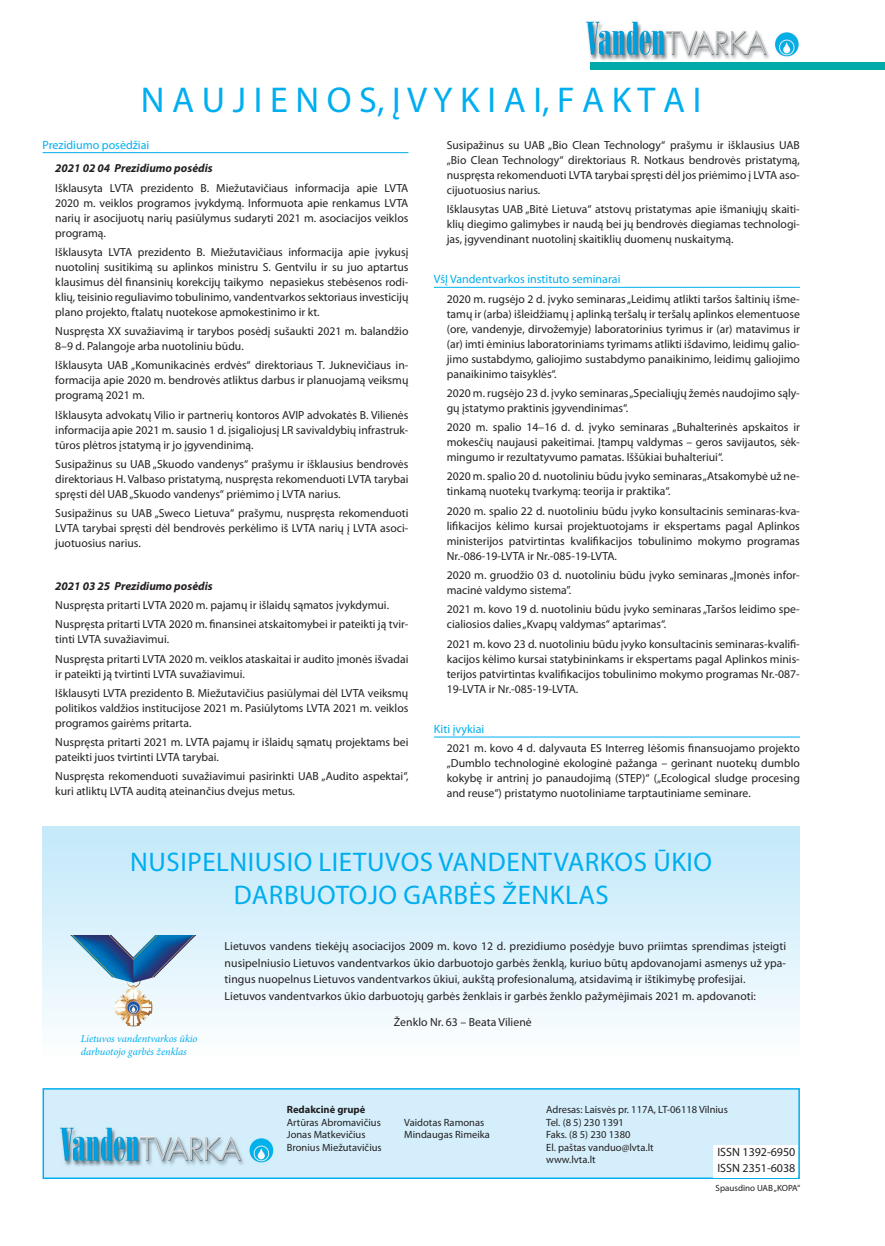
<style>
.page{position:relative;width:885px;height:1246px;background:#fff}
.page>*{position:absolute;margin:0;border:0;box-sizing:border-box;transform-origin:0 0}
.t1{font:36px "Myriad Pro";color:#00aeef}
.t2{font:27px/32.4px "Myriad Pro";letter-spacing:.02em;color:#00aeef;text-align:center}
.t3{font:12px "Myriad Pro";color:#00aeef}
.t4{font:12px "Myriad Pro";color:#231f20}
.t5{font:11.7px/15px "Myriad Pro";color:#231f20;text-align:justify}
.t6{font:italic 700 11.7px "Myriad Pro";color:#231f20}
.t7{font:10.5px/12.6px "Myriad Pro";color:#231f20}
.t8{font:italic 10.5px/12.6px "Minion Pro";letter-spacing:-.005em;color:#00aeef}
.t9{font:700 10.5px "Myriad Pro";color:#231f20}
.t10{font:9px "Myriad Pro";color:#231f20}
</style>
<div class="page">
<img style="left:586px;top:21px;width:213px;height:40px">
<div style="left:590px;top:62px;width:294px;height:7px;background:#0aa"></div>
<div style="left:43px;top:1088px;width:756px;height:91px;background:#d4effb;border:2px solid #00aeef"></div>
<img style="left:60px;top:1127px;width:214px;height:39px">
<div style="left:713px;top:1161px;width:84px;height:16px;background:#fff"></div>
<div style="left:713px;top:1145px;width:84px;height:16px;background:#fff"></div>
<div style="left:43px;top:827px;width:756px;height:236px;background:linear-gradient(to bottom,#c2e8fa,#fdfefe)"></div>
<img style="left:70px;top:936px;width:126px;height:91px">
<hr style="left:43px;top:152px;width:365px;height:1px;background:#00aeef">
<hr style="left:434px;top:287px;width:365px;height:1px;background:#00aeef">
<hr style="left:434px;top:737px;width:365px;height:1px;background:#00aeef">
<h1 class="t1" style="left:141px;top:78px;width:562px">N A U J I E N O S, Į V Y K I A I, F A K T A I</h1>
<p class="t3" style="left:43px;top:137px;width:108px">Prezidiumo posėdžiai</p>
<p class="t6" style="left:55px;top:161px;width:159px">2021 02 04 Prezidiumo posėdis</p>
<p class="t5" style="left:55px;top:180px;width:354px">Išklausyta LVTA prezidento B. Miežutavičiaus informacija apie LVTA 2020 m. veiklos programos įvykdymą. Informuota apie renkamus LVTA narių ir asocijuotų narių pasiūlymus sudaryti 2021 m. asociacijos veiklos programą.</p>
<p class="t5" style="left:55px;top:244px;width:354px">Išklausyta LVTA prezidento B. Miežutavičiaus informacija apie įvykusį nuotolinį susitikimą su aplinkos ministru S. Gentvilu ir su juo aptartus klausimus dėl finansinių korekcijų taikymo nepasiekus stebėsenos rodi&shy;klių, teisinio reguliavimo tobulinimo, vandentvarkos sektoriaus investicijų plano projekto, ftalatų nuotekose apmokestinimo ir kt.</p>
<p class="t5" style="left:55px;top:323px;width:354px">Nuspręsta XX suvažiavimą ir tarybos posėdį sušaukti 2021 m. balandžio<br>8–9 d. Palangoje arba nuotoliniu būdu.</p>
<p class="t5" style="left:55px;top:358px;width:354px">Išklausyta UAB „Komunikacinės erdvės“ direktoriaus T. Juknevičiaus in&shy;formacija apie 2020 m. bendrovės atliktus darbus ir planuojamą veiksmų programą 2021 m.</p>
<p class="t5" style="left:55px;top:407px;width:354px">Išklausyta advokatų Vilio ir partnerių kontoros AVIP advokatės B. Vilienės informacija apie 2021 m. sausio 1 d. įsigaliojusį LR savivaldybių infrastruk&shy;tūros plėtros įstatymą ir jo įgyvendinimą.</p>
<p class="t5" style="left:55px;top:456px;width:354px">Susipažinus su UAB „Skuodo vandenys“ prašymu ir išklausius bendrovės direktoriaus H. Valbaso pristatymą, nuspręsta rekomenduoti LVTA tarybai spręsti dėl UAB „Skuodo vandenys“ priėmimo į LVTA narius.</p>
<p class="t5" style="left:55px;top:505px;width:354px">Susipažinus su UAB „Sweco Lietuva“ prašymu, nuspręsta rekomenduoti LVTA tarybai spręsti dėl bendrovės perkėlimo iš LVTA narių į LVTA asoci&shy;juotuosius narius.</p>
<p class="t6" style="left:55px;top:578px;width:159px">2021 03 25 Prezidiumo posėdis</p>
<p class="t5" style="left:55px;top:595px;width:354px;line-height:19.2px">Nuspręsta pritarti LVTA 2020 m. pajamų ir išlaidų sąmatos įvykdymui.<br>Nuspręsta pritarti LVTA 2020 m. finansinei atskaitomybei ir pateikti ją tvir-</p>
<p class="t5" style="left:55px;top:630px;width:354px;line-height:19.2px">tinti LVTA suvažiavimui.<br>Nuspręsta pritarti LVTA 2020 m. veiklos ataskaitai ir audito įmonės išvadai</p>
<p class="t5" style="left:55px;top:664px;width:354px;line-height:19.2px">ir pateikti ją tvirtinti LVTA suvažiavimui.<br>Išklausyti LVTA prezidento B. Miežutavičius pasiūlymai dėl LVTA veiksmų</p>
<p class="t5" style="left:55px;top:700px;width:354px">politikos valdžios institucijose 2021 m. Pasiūlytoms LVTA 2021 m. veiklos programos gairėms pritarta.</p>
<p class="t5" style="left:55px;top:734px;width:354px">Nuspręsta pritarti 2021 m. LVTA pajamų ir išlaidų sąmatų projektams bei pateikti juos tvirtinti LVTA tarybai.</p>
<p class="t5" style="left:55px;top:769px;width:354px">Nuspręsta rekomenduoti suvažiavimui pasirinkti UAB „Audito aspektai“, kuri atliktų LVTA auditą ateinančius dvejus metus.</p>
<p class="t5" style="left:446px;top:137px;width:354px">Susipažinus su UAB „Bio Clean Technology“ prašymu ir išklausius UAB „Bio Clean Technology“ direktoriaus R. Notkaus bendrovės pristatymą, nuspręsta rekomenduoti LVTA tarybai spręsti dėl jos priėmimo į LVTA aso&shy;cijuotuosius narius.</p>
<p class="t5" style="left:446px;top:201px;width:354px">Išklausytas UAB „Bitė Lietuva“ atstovų pristatymas apie išmaniųjų skaiti&shy;klių diegimo galimybes ir naudą bei jų bendrovės diegiamas technologi&shy;jas, įgyvendinant nuotolinį skaitiklių duomenų nuskaitymą.</p>
<p class="t3" style="left:434px;top:272px;width:188px">VšĮ Vandentvarkos instituto seminarai</p>
<p class="t5" style="left:446px;top:291px;width:354px">2020 m. rugsėjo 2 d. įvyko seminaras „Leidimų atlikti taršos šaltinių išme&shy;tamų ir (arba) išleidžiamų į aplinką teršalų ir teršalų aplinkos elementuose (ore, vandenyje, dirvožemyje) laboratorinius tyrimus ir (ar) matavimus ir (ar) imti ėminius laboratoriniams tyrimams atlikti išdavimo, leidimų galio&shy;jimo sustabdymo, galiojimo sustabdymo panaikinimo, leidimų galiojimo panaikinimo taisyklės“.</p>
<p class="t5" style="left:446px;top:385px;width:354px">2020 m. rugsėjo 23 d. įvyko seminaras „Specialiųjų žemės naudojimo sąly&shy;gų įstatymo praktinis įgyvendinimas“.</p>
<p class="t5" style="left:446px;top:420px;width:354px">2020 m. spalio 14–16 d. d. įvyko seminaras „Buhalterinės apskaitos ir mokesčių naujausi pakeitimai. Įtampų valdymas – geros savijautos, sėk&shy;mingumo ir rezultatyvumo pamatas. Iššūkiai buhalteriui“.</p>
<p class="t5" style="left:446px;top:469px;width:354px">2020 m. spalio 20 d. nuotoliniu būdu įvyko seminaras „Atsakomybė už ne&shy;tinkamą nuotekų tvarkymą: teorija ir praktika“.</p>
<p class="t5" style="left:446px;top:503px;width:354px">2020 m. spalio 22 d. nuotoliniu būdu įvyko konsultacinis seminaras-kva&shy;lifikacijos kėlimo kursai projektuotojams ir ekspertams pagal Aplinkos ministerijos patvirtintas kvalifikacijos tobulinimo mokymo programas Nr.-086-19-LVTA ir Nr.-085-19-LVTA.</p>
<p class="t5" style="left:446px;top:567px;width:354px">2020 m. gruodžio 03 d. nuotoliniu būdu įvyko seminaras „Įmonės infor&shy;macinė valdymo sistema”.</p>
<p class="t5" style="left:446px;top:602px;width:354px">2021 m. kovo 19 d. nuotoliniu būdu įvyko seminaras „Taršos leidimo spe&shy;cialiosios dalies „Kvapų valdymas“ aptarimas“.</p>
<p class="t5" style="left:446px;top:636px;width:354px">2021 m. kovo 23 d. nuotoliniu būdu įvyko konsultacinis seminaras-kvalifi&shy;kacijos kėlimo kursai statybininkams ir ekspertams pagal Aplinkos minis&shy;terijos patvirtintas kvalifikacijos tobulinimo mokymo programas Nr.-087- 19-LVTA ir Nr.-085-19-LVTA.</p>
<p class="t3" style="left:434px;top:722px;width:52px">Kiti įvykiai</p>
<p class="t5" style="left:446px;top:741px;width:354px">2021 m. kovo 4 d. dalyvauta ES Interreg lėšomis finansuojamo projekto „Dumblo technologinė ekologinė pažanga – gerinant nuotekų dumblo kokybę ir antrinį jo panaudojimą (STEP)“ („Ecological sludge procesing and reuse“) pristatymo nuotoliniame tarptautiniame seminare.</p>
<h2 class="t2" style="left:130px;top:845px;width:583px">NUSIPELNIUSIO LIETUVOS VANDENTVARKOS ŪKIO<br>DARBUOTOJO GARBĖS ŽENKLAS</h2>
<p class="t8" style="left:81px;top:1032px;width:118px">Lietuvos vandentvarkos ūkio darbuotojo garbės ženklas</p>
<p class="t5" style="left:225px;top:938px;width:563px;line-height:16.5px;text-align:left">Lietuvos vandens tiekėjų asociacijos 2009 m. kovo 12 d. prezidiumo posėdyje buvo priimtas sprendimas įsteigti nusipelniusio Lietuvos vandentvarkos ūkio darbuotojo garbės ženklą, kuriuo būtų apdovanojami asmenys už ypa&shy;tingus nuopelnus Lietuvos vandentvarkos ūkiui, aukštą profesionalumą, atsidavimą ir ištikimybę profesijai.<br>Lietuvos vandentvarkos ūkio darbuotojų garbės ženklais ir garbės ženklo pažymėjimais 2021 m. apdovanoti:</p>
<p class="t5" style="left:394px;top:1014px;width:139px">Ženklo Nr. 63 – Beata Vilienė</p>
<p class="t9" style="left:287px;top:1102px;width:80px">Redakcinė grupė</p>
<p class="t7" style="left:287px;top:1115px;width:96px">Artūras Abromavičius<br>Jonas Matkevičius<br>Bronius Miežutavičius</p>
<p class="t7" style="left:404px;top:1116px;width:87px">Vaidotas Ramonas<br>Mindaugas Rimeika</p>
<p class="t7" style="left:546px;top:1103px;width:183px">Adresas: Laisvės pr. 117A, LT-06118 Vilnius<br>Tel. (8 5) 230 1391<br>Faks. (8 5) 230 1380<br>El. paštas vanduo@lvta.lt<br>www.lvta.lt</p>
<p class="t10" style="left:715px;top:1183px;width:86px">Spausdino UAB „KOPA“</p>
<p class="t4" style="left:717px;top:1144px;width:80px">ISSN 1392-6950</p>
<p class="t4" style="left:717px;top:1160px;width:80px">ISSN 2351-6038</p>
</div>
